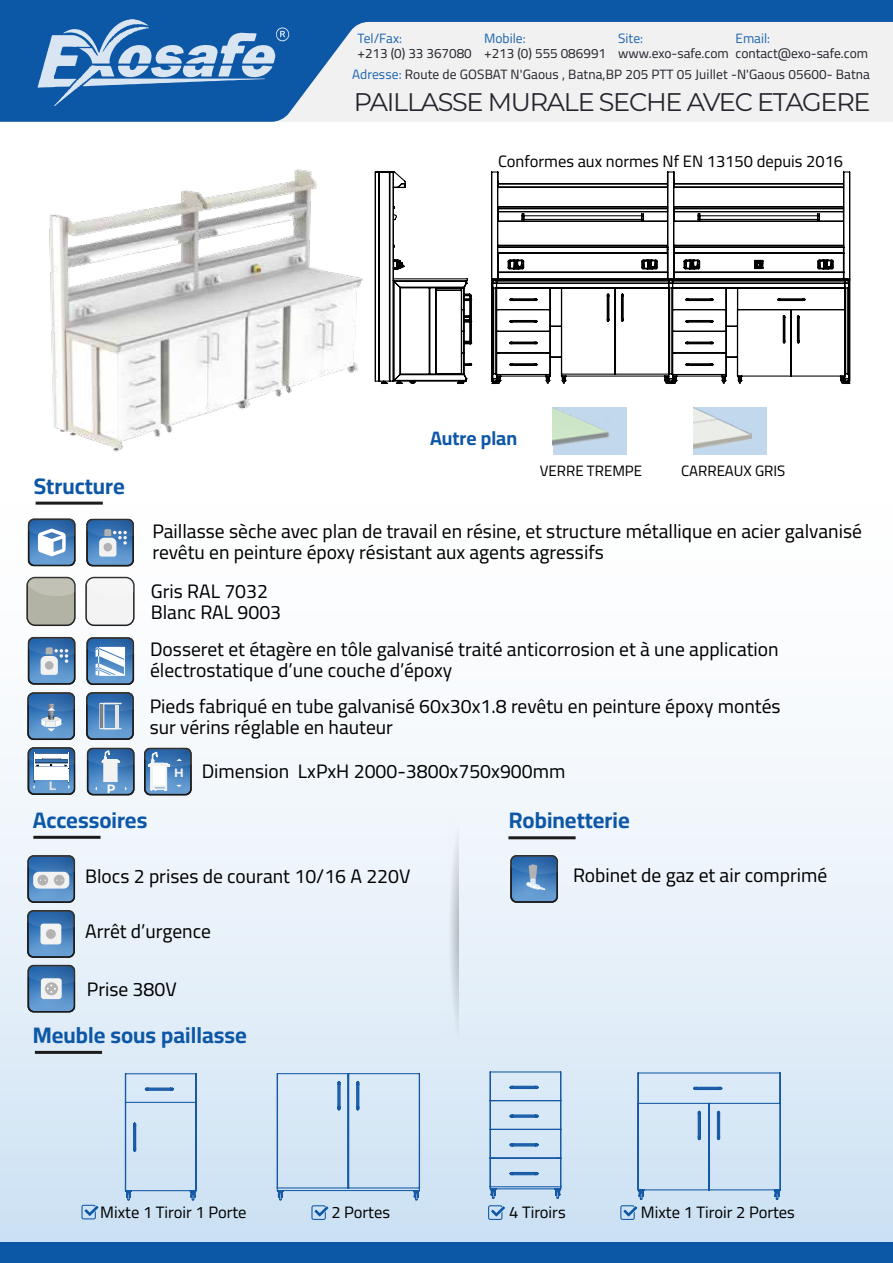
<style>
.page{position:relative;width:893px;height:1263px;background:#fff}
.page>*{position:absolute;margin:0;border:0;box-sizing:border-box;transform-origin:0 0}
.t1{font:25.5px "Montserrat";letter-spacing:-.05em;color:#25252f}
.t2{font:700 22.5px "Cairo";color:#0d57a7}
.t3{font:19.5px/21px "Cairo";color:#000}
.t4{font:700 19.5px "Cairo";color:#0d57a7}
.t5{font:16.5px "Cairo";color:#000}
.t6{font:15px "Cairo";color:#000}
.t7{font:13.5px/21.1px "Cairo";color:#25252f}
.t8{font:13.5px "Cairo";color:rgb(8 87 167/.9)}
.t9{font:700 12px "Montserrat";color:#e5e5e4}
.t10{font:700 12px "Montserrat";color:#fff}
.s1{color:rgb(8 87 167/.9)}
.s2{font-family:"Montserrat";font-weight:700;font-size:12px;color:#f2f2f2}
</style>
<div class="page">
<div style="left:0;top:339px;width:893px;height:924px;background:linear-gradient(to bottom,#fff,#d2e4f4)"></div>
<svg style="left:0;top:0;width:893px;height:122px;fill:#f1f1f1"></svg>
<svg style="left:38px;top:19px;width:251px;height:87px;background:#4b82bd"></svg>
<hr style="left:36px;top:502px;width:67px;height:3px;background:#1d1c1a">
<hr style="left:33px;top:836px;width:68px;height:3px;background:#1d1c1a">
<hr style="left:35px;top:1051px;width:67px;height:3px;background:#1d1c1a">
<svg style="left:26px;top:576px;width:50px;height:51px;background:#adada3"></svg>
<div style="left:86px;top:577px;width:48px;height:48px;background:#f3f3f3;border-radius:8px"></div>
<div style="left:85px;top:577px;width:50px;height:49px;border:2px solid #221f1f;border-radius:8px"></div>
<svg style="left:86px;top:577px;width:48px;height:19px"></svg>
<svg style="left:27px;top:692px;width:48px;height:48px;background:#547fac"></svg>
<svg style="left:86px;top:692px;width:48px;height:48px;background:#547fab"></svg>
<svg style="left:28px;top:637px;width:47px;height:48px;background:#6088b2"></svg>
<svg style="left:86px;top:637px;width:48px;height:48px"></svg>
<svg style="left:144px;top:748px;width:48px;height:47px"></svg>
<svg style="left:87px;top:748px;width:48px;height:47px;background:#628bb5"></svg>
<svg style="left:28px;top:747px;width:47px;height:48px"></svg>
<div style="left:0;top:1242px;width:893px;height:21px;background:#0d57a7"></div>
<svg style="left:27px;top:855px;width:48px;height:48px;background:#6b8eb2"></svg>
<svg style="left:27px;top:910px;width:48px;height:48px;background:#4574a4"></svg>
<div style="left:40px;top:923px;width:21px;height:21px;background:#f2f2f2;border-radius:3px"></div>
<div style="left:46px;top:929px;width:10px;height:10px;background:#b3b2b3;border-radius:50%"></div>
<svg style="left:28px;top:965px;width:47px;height:47px;background:#618ab4"></svg>
<img style="left:41px;top:169px;width:327px;height:291px">
<svg style="left:490px;top:171px;width:361px;height:214px"></svg>
<svg style="left:374px;top:171px;width:99px;height:214px"></svg>
<hr style="left:508px;top:836px;width:68px;height:3px;background:#1d1c1a">
<svg style="left:510px;top:855px;width:48px;height:48px;background:#507dab"></svg>
<svg style="left:488px;top:1071px;width:74px;height:149px;background:#b9d1e9"></svg>
<svg style="left:620px;top:1072px;width:161px;height:148px;background:#c8dcf0"></svg>
<svg style="left:81px;top:1205px;width:18px;height:14px"></svg>
<svg style="left:124px;top:1073px;width:73px;height:128px;background:#c3d9ed"></svg>
<svg style="left:276px;top:1072px;width:145px;height:148px;background:#cbdff1"></svg>
<svg style="left:86px;top:519px;width:48px;height:47px;background:#6088b2"></svg>
<svg style="left:28px;top:519px;width:48px;height:47px"></svg>
<svg style="left:447px;top:817px;width:12px;height:229px;background:#dce4ec"></svg>
<div style="left:553px;top:408px;width:73px;height:47px;background:#c1d8ed"></div>
<img style="left:553px;top:408px;width:57px;height:37px">
<div style="left:693px;top:408px;width:74px;height:47px;background:#c1d8ed"></div>
<img style="left:693px;top:408px;width:58px;height:40px">
<p class="t8" style="left:735px;top:28px;width:36px">Email:</p>
<p class="t7" style="left:735px;top:43px;width:134px">contact@exo-safe.com</p>
<p class="t8" style="left:484px;top:28px;width:43px">Mobile:</p>
<p class="t7" style="left:484px;top:43px;width:123px">+213 (0) 555 086991</p>
<p class="t8" style="left:357px;top:28px;width:46px">Tel/Fax:</p>
<p class="t7" style="left:357px;top:43px;width:116px">+213 (0) 33 367080</p>
<p class="t8" style="left:618px;top:28px;width:26px">Site:</p>
<p class="t7" style="left:352px;top:43px;width:519px;text-indent:266px">www.exo-safe.com<br><span class="s1">Adresse:</span> Route de GOSBAT N'Gaous , Batna,BP 205 PTT 05 Juillet -N'Gaous 05600- Batna</p>
<h1 class="t1" style="left:354px;top:85px;width:518px">PAILLASSE MURALE SECHE AVEC ETAGERE</h1>
<p class="t5" style="left:498px;top:149px;width:347px">Conformes aux normes Nf EN 13150 depuis 2016</p>
<p class="t2" style="left:34px;top:469px;width:92px">Structure</p>
<p class="t9" style="left:49px;top:778px;width:9px">L</p>
<p class="t10" style="left:107px;top:780px;width:10px">P</p>
<p class="t4" style="left:430px;top:424px;width:89px">Autre plan</p>
<p class="t6" style="left:540px;top:459px;width:104px">VERRE TREMPE</p>
<p class="t6" style="left:681px;top:460px;width:106px">CARREAUX GRIS</p>
<p class="t3" style="left:152px;top:521px;width:711px">Paillasse sèche avec plan de travail en résine, et structure métallique en acier galvanisé revêtu en peinture époxy résistant aux agents agressifs</p>
<p class="t3" style="left:151px;top:581px;width:132px">Gris RAL 7032<br>Blanc RAL 9003</p>
<p class="t3" style="left:150px;top:639px;width:630px">Dosseret et étagère en tôle galvanisé traité anticorrosion et à une application électrostatique d’une couche d’époxy</p>
<p class="t3" style="left:150px;top:696px;width:632px">Pieds fabriqué en tube galvanisé 60x30x1.8 revêtu en peinture époxy montés sur vérins réglable en hauteur</p>
<p class="t3" style="left:174px;top:761px;width:393px"><span class="s2">H</span> Dimension LxPxH 2000-3800x750x900mm</p>
<p class="t2" style="left:33px;top:803px;width:116px">Accessoires</p>
<p class="t3" style="left:85px;top:866px;width:327px">Blocs 2 prises de courant 10/16 A 220V</p>
<p class="t3" style="left:85px;top:921px;width:127px">Arrêt d’urgence</p>
<p class="t3" style="left:87px;top:979px;width:91px">Prise 380V</p>
<p class="t2" style="left:33px;top:1018px;width:216px">Meuble sous paillasse</p>
<p class="t2" style="left:509px;top:804px;width:122px">Robinetterie</p>
<p class="t3" style="left:573px;top:865px;width:256px">Robinet de gaz et air comprimé</p>
<p class="t5" style="left:100px;top:1200px;width:148px">Mixte 1 Tiroir 1 Porte</p>
<p class="t5" style="left:331px;top:1200px;width:60px">2 Portes</p>
<p class="t5" style="left:509px;top:1200px;width:58px">4 Tiroirs</p>
<p class="t5" style="left:641px;top:1200px;width:155px">Mixte 1 Tiroir 2 Portes</p>
</div>
